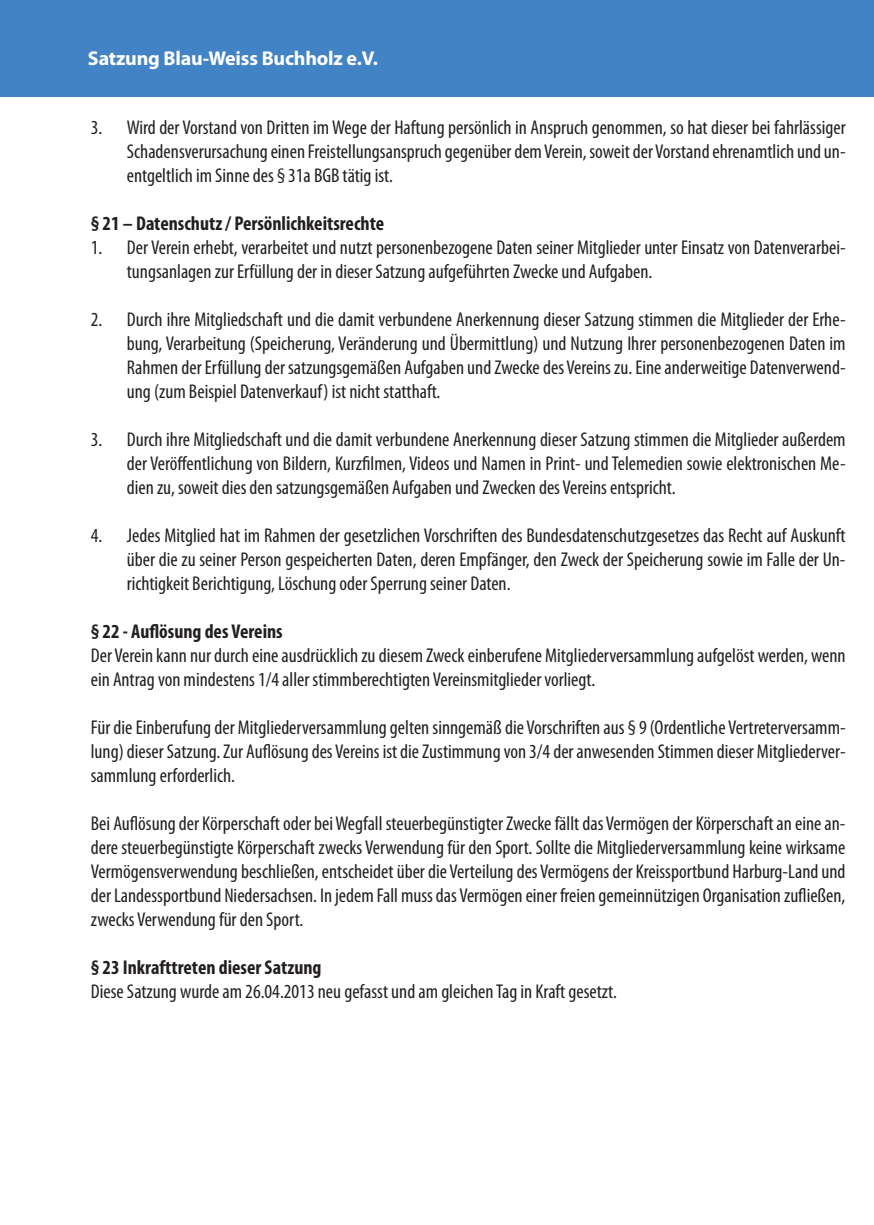
<style>
.page{position:relative;width:874px;height:1225px;background:#fff}
.page>*{position:absolute;margin:0;border:0;box-sizing:border-box;transform-origin:0 0}
.t1{font:condensed 20px/24px "Myriad Pro";color:#231f20;text-align:justify}
.t2{font:700 condensed 20px "Myriad Pro";color:#231f20}
.t3{font:700 20px "Myriad Pro";letter-spacing:-.01em;color:#fff}
</style>
<div class="page">
<div style="left:0;top:0;width:873px;height:96px;background:#4283c5"></div>
<p class="t3" style="left:88px;top:45px;width:291px">Satzung Blau-Weiss Buchholz e.V.</p>
<p class="t1" style="left:127px;top:115px;width:720px;text-indent:-36px">3. Wird der Vorstand von Dritten im Wege der Haftung persönlich in Anspruch genommen, so hat dieser bei fahrlässiger Schadensverursachung einen Freistellungsanspruch gegenüber dem Verein, soweit der Vorstand ehrenamtlich und un‑ entgeltlich im Sinne des § 31a BGB tätig ist.</p>
<p class="t2" style="left:91px;top:211px;width:295px">§ 21 – Datenschutz / Persönlichkeitsrechte</p>
<p class="t1" style="left:127px;top:235px;width:720px;text-indent:-36px">1. Der Verein erhebt, verarbeitet und nutzt personenbezogene Daten seiner Mitglieder unter Einsatz von Datenverarbei‑ tungsanlagen zur Erfüllung der in dieser Satzung aufgeführten Zwecke und Aufgaben.</p>
<p class="t1" style="left:127px;top:307px;width:720px;text-indent:-36px">2. Durch ihre Mitgliedschaft und die damit verbundene Anerkennung dieser Satzung stimmen die Mitglieder der Erhe‑ bung, Verarbeitung (Speicherung, Veränderung und Übermittlung) und Nutzung Ihrer personenbezogenen Daten im Rahmen der Erfüllung der satzungsgemäßen Aufgaben und Zwecke des Vereins zu. Eine anderweitige Datenverwend‑ ung (zum Beispiel Datenverkauf) ist nicht statthaft.</p>
<p class="t1" style="left:127px;top:427px;width:720px;text-indent:-36px">3. Durch ihre Mitgliedschaft und die damit verbundene Anerkennung dieser Satzung stimmen die Mitglieder außerdem der Veröffentlichung von Bildern, Kurzfilmen, Videos und Namen in Print‑ und Telemedien sowie elektronischen Me‑ dien zu, soweit dies den satzungsgemäßen Aufgaben und Zwecken des Vereins entspricht.</p>
<p class="t1" style="left:127px;top:523px;width:720px;text-indent:-36px">4. Jedes Mitglied hat im Rahmen der gesetzlichen Vorschriften des Bundesdatenschutzgesetzes das Recht auf Auskunft über die zu seiner Person gespeicherten Daten, deren Empfänger, den Zweck der Speicherung sowie im Falle der Un‑ richtigkeit Berichtigung, Löschung oder Sperrung seiner Daten.</p>
<p class="t2" style="left:91px;top:619px;width:193px">§ 22 ‑ Auflösung des Vereins</p>
<p class="t1" style="left:91px;top:643px;width:756px">Der Verein kann nur durch eine ausdrücklich zu diesem Zweck einberufene Mitgliederversammlung aufgelöst werden, wenn ein Antrag von mindestens 1/4 aller stimmberechtigten Vereinsmitglieder vorliegt.</p>
<p class="t1" style="left:91px;top:715px;width:756px">Für die Einberufung der Mitgliederversammlung gelten sinngemäß die Vorschriften aus § 9 (Ordentliche Vertreterversamm‑ lung) dieser Satzung. Zur Auflösung des Vereins ist die Zustimmung von 3/4 der anwesenden Stimmen dieser Mitgliederver‑ sammlung erforderlich.</p>
<p class="t1" style="left:91px;top:811px;width:756px">Bei Auflösung der Körperschaft oder bei Wegfall steuerbegünstigter Zwecke fällt das Vermögen der Körperschaft an eine an‑ dere steuerbegünstigte Körperschaft zwecks Verwendung für den Sport. Sollte die Mitgliederversammlung keine wirksame Vermögensverwendung beschließen, entscheidet über die Verteilung des Vermögens der Kreissportbund Harburg-Land und der Landessportbund Niedersachsen. In jedem Fall muss das Vermögen einer freien gemeinnützigen Organisation zufließen, zwecks Verwendung für den Sport.</p>
<p class="t2" style="left:91px;top:955px;width:232px">§ 23 Inkrafttreten dieser Satzung</p>
<p class="t1" style="left:91px;top:979px;width:527px">Diese Satzung wurde am 26.04.2013 neu gefasst und am gleichen Tag in Kraft gesetzt.</p>
</div>
